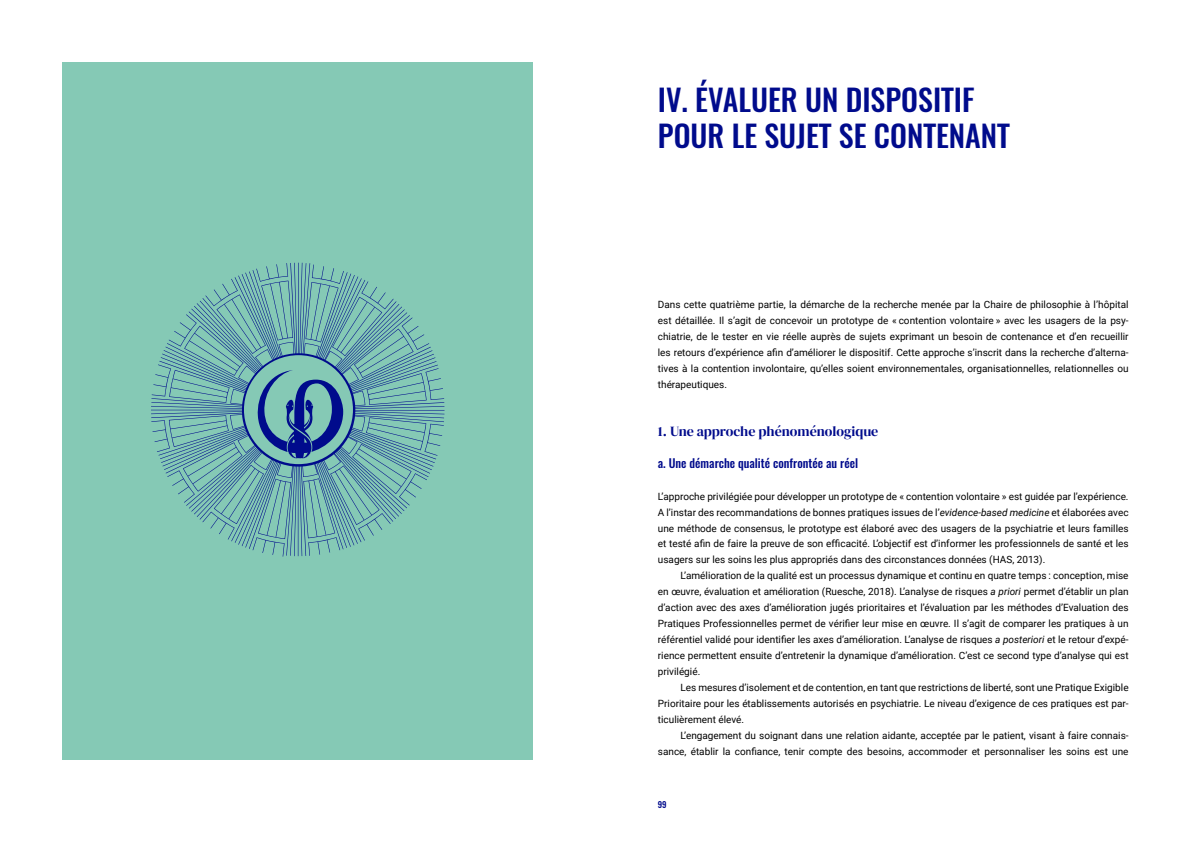
<style>
.page{position:relative;width:1191px;height:842px;background:#fff}
.page>*{position:absolute;margin:0;border:0;box-sizing:border-box;transform-origin:0 0}
.t1{font:500 30px/36.2px "Oswald";color:#000b8c}
.t2{font:14px "DM Serif Display";color:#000b8c}
.t3{font:500 12px "Oswald";color:#000b8c}
.t4{font:10px/15.9px "Roboto";color:#000;text-align:justify}
.t5{font:500 8.5px "Oswald";color:#000b8c}
.s1{font-style:italic}
</style>
<div class="page">
<div style="left:62px;top:62px;width:471px;height:698px;background:#85c9b5"></div>
<svg style="left:151px;top:263px;width:293px;height:294px"></svg>
<h1 class="t1" style="left:658px;top:83px;width:354px">IV. ÉVALUER UN DISPOSITIF<br>POUR LE SUJET SE CONTENANT</h1>
<p class="t4" style="left:658px;top:296px;width:472px">Dans cette quatrième partie, la démarche de la recherche menée par la Chaire de philosophie à l’hôpital est détaillée. Il s’agit de concevoir un prototype de « contention volontaire » avec les usagers de la psy&shy;chiatrie, de le tester en vie réelle auprès de sujets exprimant un besoin de contenance et d’en recueillir les retours d’expérience afin d’améliorer le dispositif. Cette approche s’inscrit dans la recherche d’alterna&shy;tives à la contention involontaire, qu’elles soient environnementales, organisationnelles, relationnelles ou thérapeutiques.</p>
<h2 class="t2" style="left:658px;top:423px;width:222px">1. Une approche phénoménologique</h2>
<p class="t3" style="left:658px;top:457px;width:202px">a. Une démarche qualité confrontée au réel</p>
<p class="t4" style="left:658px;top:488px;width:472px">L’approche privilégiée pour développer un prototype de « contention volontaire » est guidée par l’expérience.<br>A l’instar des recommandations de bonnes pratiques issues de l’<span class="s1">evidence-based medicine</span> et élaborées avec une méthode de consensus, le prototype est élaboré avec des usagers de la psychiatrie et leurs familles et testé afin de faire la preuve de son efficacité. L’objectif est d’informer les professionnels de santé et les usagers sur les soins les plus appropriés dans des circonstances données (HAS, 2013).</p>
<p class="t4" style="left:658px;top:567px;width:472px;text-indent:23px">L’amélioration de la qualité est un processus dynamique et continu en quatre temps : conception, mise en œuvre, évaluation et amélioration (Ruesche, 2018). L’analyse de risques <span class="s1">a priori</span> permet d’établir un plan d’action avec des axes d’amélioration jugés prioritaires et l’évaluation par les méthodes d’Evaluation des Pratiques Professionnelles permet de vérifier leur mise en œuvre. Il s’agit de comparer les pratiques à un référentiel validé pour identifier les axes d’amélioration. L’analyse de risques <span class="s1">a posteriori</span> et le retour d’expé&shy;rience permettent ensuite d’entretenir la dynamique d’amélioration. C’est ce second type d’analyse qui est privilégié.</p>
<p class="t4" style="left:658px;top:679px;width:472px;text-indent:23px">Les mesures d’isolement et de contention, en tant que restrictions de liberté, sont une Pratique Exigible Prioritaire pour les établissements autorisés en psychiatrie. Le niveau d’exigence de ces pratiques est par&shy;ticulièrement élevé.</p>
<p class="t4" style="left:658px;top:727px;width:472px;text-align:right">L’engagement du soignant dans une relation aidante, acceptée par le patient, visant à faire connais&shy;sance, établir la confiance, tenir compte des besoins, accommoder et personnaliser les soins est une</p>
<p class="t5" style="left:658px;top:800px;width:10px">99</p>
</div>
